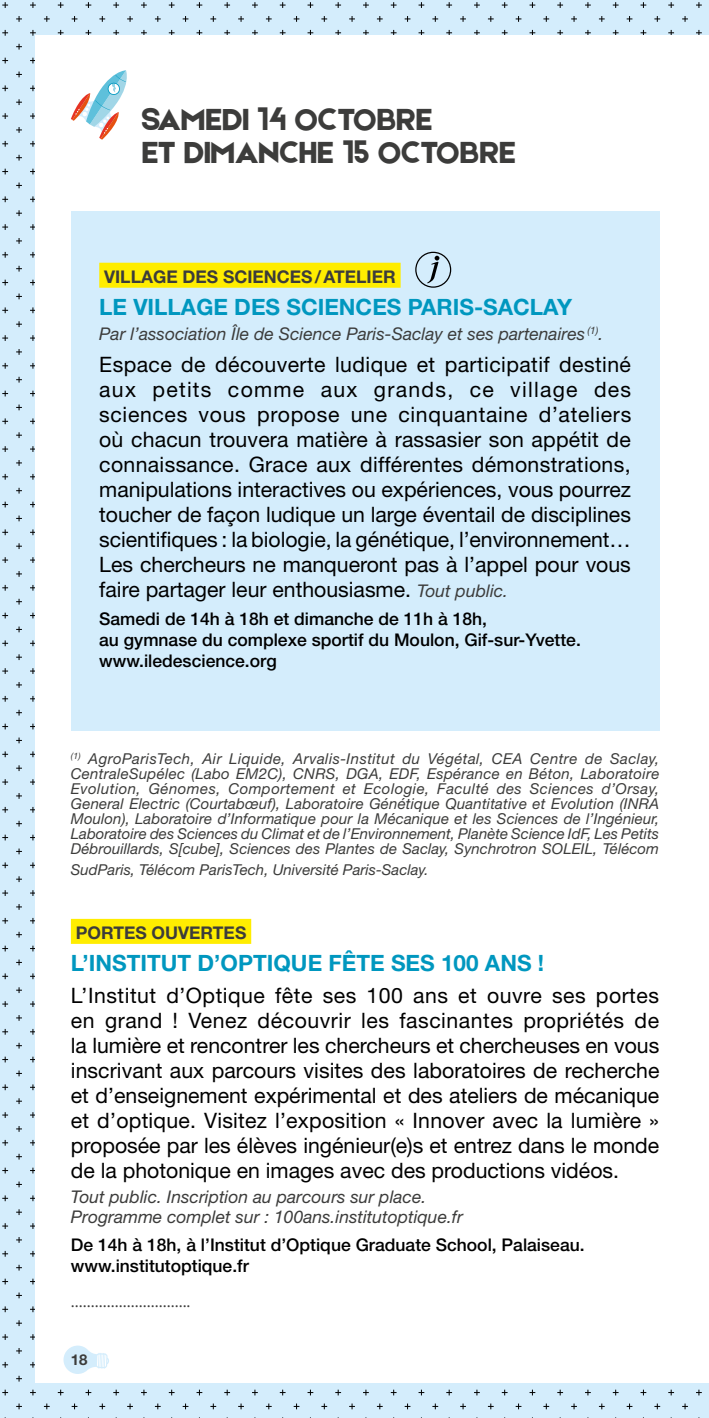
<style>
.page{position:relative;width:709px;height:1418px;background:#fff}
.page>*{position:absolute;margin:0;border:0;box-sizing:border-box;transform-origin:0 0}
.t1{font:32.5px/33.2px "Etna";color:#3c3c3b}
.t2{font:700 22.5px "Helvetica Neue LT Std";color:#0097bf}
.t3{font:21.25px/25px "Helvetica Neue LT Std";color:#000;text-align:justify}
.t4{font:500 17.5px/21px "Helvetica Neue LT Std";color:#000}
.t5{font:italic 17.5px/20px "Helvetica Neue LT Std";color:#3c3c3b}
.t6{font:700 17.5px "Helvetica Neue LT Std";color:#3c3c3b}
.t7{font:17.5px "Minion Pro";color:#3c3c3b}
.t8{font:italic 15px/15px "Helvetica Neue LT Std";color:#3c3c3b;text-align:justify}
.t9{font:700 15px "Helvetica Neue LT Std";color:#3c3c3b}
.s1{font-style:italic;font-size:17.5px;color:#3c3c3b}
</style>
<div class="page">
<div style="left:0;top:0;width:709px;height:1417px;background:#d4edfc"></div>
<div style="left:35px;top:35px;width:674px;height:1347px;background:#fff"></div>
<svg style="left:63px;top:1345px;width:46px;height:28px"></svg>
<div style="left:71px;top:211px;width:588px;height:519px;background:#d4edfc"></div>
<div style="left:99px;top:263px;width:301px;height:25px;background:#ffed00"></div>
<div style="left:71px;top:918px;width:180px;height:25px;background:#ffed00"></div>
<svg style="left:71px;top:70px;width:56px;height:70px"></svg>
<div style="left:415px;top:252px;width:36px;height:36px;border:1px solid #000;border-radius:50%"></div>
<svg style="left:427px;top:256px;width:12px;height:27px"></svg>
<h1 class="t1" style="left:141px;top:101px;width:376px">SAMEDI 14 OCTOBRE<br>ET DIMANCHE 15 OCTOBRE</h1>
<p class="t6" style="left:104px;top:266px;width:293px">VILLAGE DES SCIENCES/ATELIER</p>
<p class="t2" style="left:99px;top:293px;width:474px">LE VILLAGE DES SCIENCES PARIS-SACLAY</p>
<p class="t5" style="left:99px;top:323px;width:505px">Par l’association Île de Science Paris-Saclay et ses partenaires <sup>(1)</sup>.</p>
<p class="t3" style="left:99px;top:351px;width:533px">Espace de découverte ludique et participatif destiné aux petits comme aux grands, ce village des sciences vous propose une cinquantaine d’ateliers où chacun trouvera matière à rassasier son appétit de connaissance. Grace aux différentes démonstrations, manipulations interactives ou expériences, vous pourrez toucher de façon ludique un large éventail de disciplines scientifiques : la biologie, la génétique, l’environnement… Les chercheurs ne manqueront pas à l’appel pour vous faire partager leur enthousiasme. <span class="s1">Tout public.</span></p>
<p class="t4" style="left:99px;top:608px;width:483px">Samedi de 14h à 18h et dimanche de 11h à 18h,<br>au gymnase du complexe sportif du Moulon, Gif-sur-Yvette. www.iledescience.org</p>
<p class="t8" style="left:71px;top:751px;width:590px"><sup>(1)</sup> AgroParisTech, Air Liquide, Arvalis-Institut du Végétal, CEA Centre de Saclay, CentraleSupélec (Labo EM2C), CNRS, DGA, EDF, Espérance en Béton, Laboratoire Evolution, Génomes, Comportement et Ecologie, Faculté des Sciences d’Orsay, General Electric (Courtabœuf), Laboratoire Génétique Quantitative et Evolution (INRA Moulon), Laboratoire d’Informatique pour la Mécanique et les Sciences de l’Ingénieur, Laboratoire des Sciences du Climat et de l’Environnement, Planète Science IdF, Les Petits Débrouillards, S[cube], Sciences des Plantes de Saclay, Synchrotron SOLEIL, Télécom</p>
<p class="t8" style="left:71px;top:862px;width:359px">SudParis, Télécom ParisTech, Université Paris-Saclay.</p>
<p class="t6" style="left:76px;top:921px;width:172px">PORTES OUVERTES</p>
<p class="t2" style="left:71px;top:949px;width:475px">L’INSTITUT D’OPTIQUE FÊTE SES 100 ANS !</p>
<p class="t3" style="left:71px;top:982px;width:590px">L’Institut d’Optique fête ses 100 ans et ouvre ses portes en grand ! Venez découvrir les fascinantes propriétés de la lumière et rencontrer les chercheurs et chercheuses en vous inscrivant aux parcours visites des laboratoires de recherche et d’enseignement expérimental et des ateliers de mécanique et d’optique. Visitez l’exposition « Innover avec la lumière » proposée par les élèves ingénieur(e)s et entrez dans le monde de la photonique en images avec des productions vidéos.</p>
<p class="t5" style="left:71px;top:1186px;width:393px">Tout public. Inscription au parcours sur place.<br>Programme complet sur : 100ans.institutoptique.fr</p>
<p class="t4" style="left:71px;top:1233px;width:515px">De 14h à 18h, à l’Institut d’Optique Graduate School, Palaiseau. www.institutoptique.fr</p>
<p class="t7" style="left:71px;top:1289px;width:121px">..............................</p>
<p class="t9" style="left:71px;top:1350px;width:18px">18</p>
</div>
